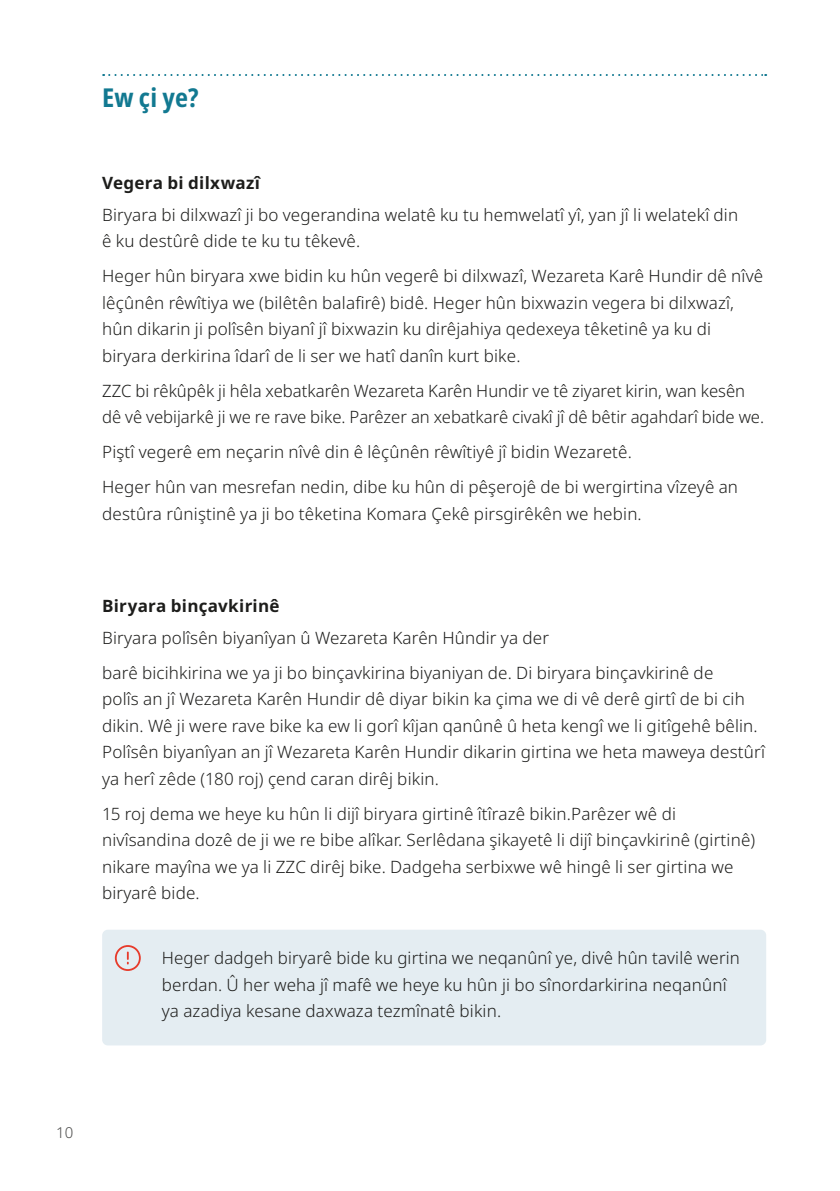
<style>
.page{position:relative;width:840px;height:1191px;background:#fff}
.page>*{position:absolute;margin:0;border:0;box-sizing:border-box;transform-origin:0 0}
.t1{font:700 26px "Noto Sans Condensed";color:#127991}
.t2{font:17px/26.6px "Noto Sans";letter-spacing:.01em;color:#1d1d1b}
.t3{font:15px "Noto Sans";color:#4a4a49}
</style>
<div class="page">
<svg style="left:103px;top:74px;width:662px;height:2px"></svg>
<div style="left:102px;top:929px;width:663px;height:116px;background:#e4edf2;border-radius:6px"></div>
<svg style="left:115px;top:945px;width:26px;height:26px"></svg>
<h1 class="t1" style="left:102px;top:79px;width:98px">Ew çi ye?</h1>
<p class="t2" style="left:102px;top:167px;width:637px;line-height:32.2px">Vegera bi dilxwazî<br>Biryara bi dilxwazî ji bo vegerandina welatê ku tu hemwelatî yî, yan jî li welatekî din</p>
<p class="t2" style="left:102px;top:224px;width:662px;line-height:35px">ê ku destûrê dide te ku tu têkevê.<br>Heger hûn biryara xwe bidin ku hûn vegerê bi dilxwazî, Wezareta Karê Hundir dê nîvê</p>
<p class="t2" style="left:102px;top:290px;width:633px">lêçûnên rêwîtiya we (bilêtên balafirê) bidê. Heger hûn bixwazin vegera bi dilxwazî, hûn dikarin ji polîsên biyanî jî bixwazin ku dirêjahiya qedexeya têketinê ya ku di biryara derkirina îdarî de li ser we hatî danîn kurt bike.</p>
<p class="t2" style="left:102px;top:378px;width:663px">ZZC bi rêkûpêk ji hêla xebatkarên Wezareta Karên Hundir ve tê ziyaret kirin, wan kesên dê vê vebijarkê ji we re rave bike. Parêzer an xebatkarê civakî jî dê bêtir agahdarî bide we.</p>
<p class="t2" style="left:102px;top:435px;width:637px;line-height:35px">Piştî vegerê em neçarin nîvê din ê lêçûnên rêwîtiyê jî bidin Wezaretê.<br>Heger hûn van mesrefan nedin, dibe ku hûn di pêşerojê de bi wergirtina vîzeyê an</p>
<p class="t2" style="left:102px;top:501px;width:541px">destûra rûniştinê ya ji bo têketina Komara Çekê pirsgirêkên we hebin.</p>
<p class="t2" style="left:102px;top:590px;width:448px;line-height:32.2px">Biryara binçavkirinê<br>Biryara polîsên biyanîyan û Wezareta Karên Hûndir ya der</p>
<p class="t2" style="left:102px;top:660px;width:664px">barê bicihkirina we ya ji bo binçavkirina biyaniyan de. Di biryara binçavkirinê de<br>polîs an jî Wezareta Karên Hundir dê diyar bikin ka çima we di vê derê girtî de bi cih dikin. Wê ji were rave bike ka ew li gorî kîjan qanûnê û heta kengî we li gitîgehê bêlin.<br>Polîsên biyanîyan an jî Wezareta Karên Hundir dikarin girtina we heta maweya destûrî ya herî zêde (180 roj) çend caran dirêj bikin.</p>
<p class="t2" style="left:102px;top:801px;width:654px">15 roj dema we heye ku hûn li dijî biryara girtinê îtîrazê bikin.Parêzer wê di nivîsandina dozê de ji we re bibe alîkar. Serlêdana şikayetê li dijî binçavkirinê (girtinê) nikare mayîna we ya li ZZC dirêj bike. Dadgeha serbixwe wê hingê li ser girtina we biryarê bide.</p>
<p class="t2" style="left:162px;top:945px;width:579px">Heger dadgeh biryarê bide ku girtina we neqanûnî ye, divê hûn tavilê werin berdan. Û her weha jî mafê we heye ku hûn ji bo sînordarkirina neqanûnî ya azadiya kesane daxwaza tezmînatê bikin.</p>
<p class="t3" style="left:56px;top:1121px;width:19px">10</p>
</div>
